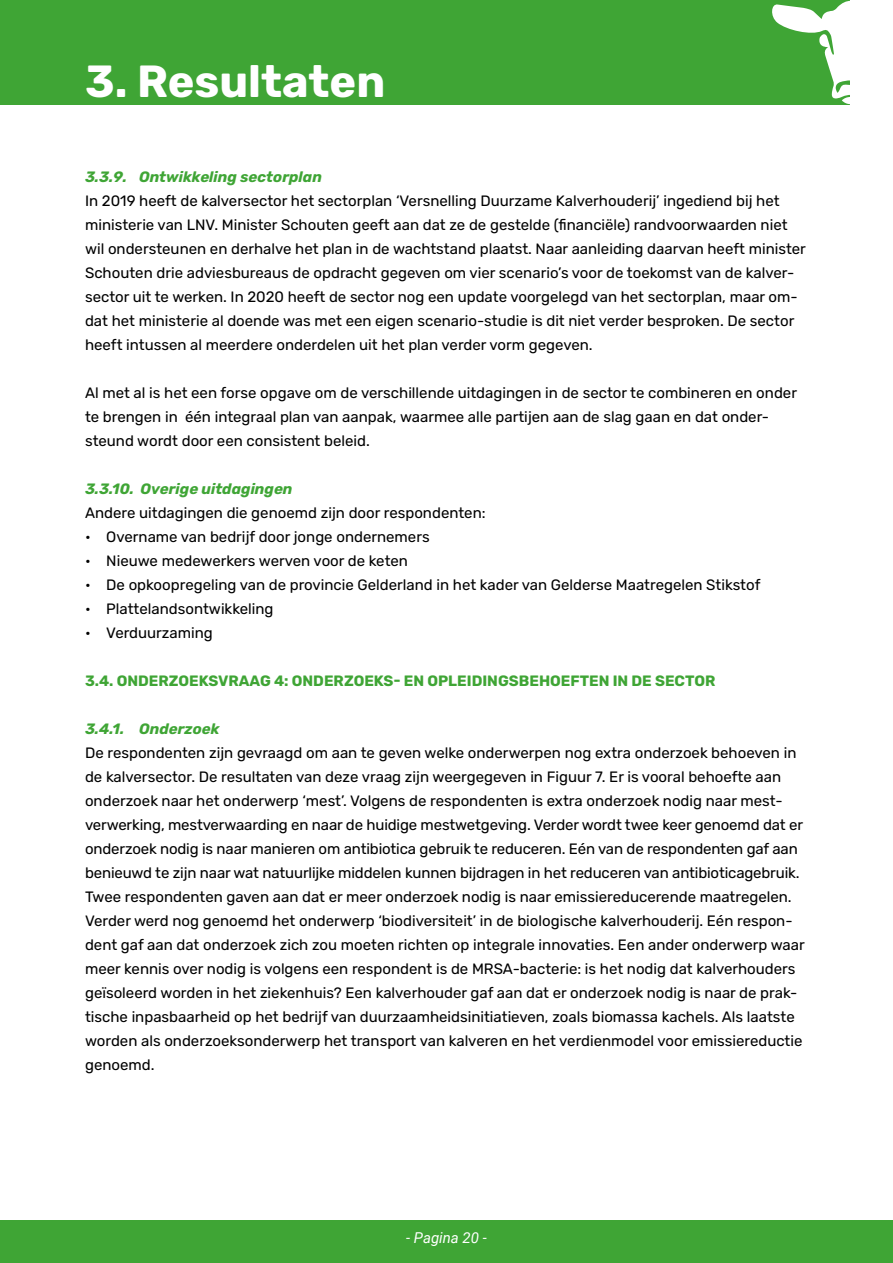
<style>
.page{position:relative;width:893px;height:1263px;background:#fff}
.page>*{position:absolute;margin:0;border:0;box-sizing:border-box;transform-origin:0 0}
.t1{font:700 45px "Rubik";color:#fff}
.t2{font:15px/24px "Rubik";color:#000}
.t3{font:italic 700 15px "Rubik";color:#3fa535}
.t4{font:700 15px "Rubik";color:#3fa535}
.t5{font:italic 15px "Roboto";color:#fff}
</style>
<div class="page">
<div style="left:0;top:1220px;width:893px;height:43px;background:#3fa535"></div>
<div style="left:0;top:0;width:893px;height:104px;background:#3fa535"></div>
<svg style="left:770px;top:0;width:80px;height:105px"></svg>
<div style="left:850px;top:0;width:43px;height:130px;background:#fff"></div>
<h1 class="t1" style="left:85px;top:56px;width:302px">3. Resultaten</h1>
<p class="t3" style="left:85px;top:169px;width:238px">3.3.9. Ontwikkeling sectorplan</p>
<p class="t2" style="left:85px;top:189px;width:722px">In 2019 heeft de kalversector het sectorplan ‘Versnelling Duurzame Kalverhouderij’ ingediend bij het ministerie van LNV. Minister Schouten geeft aan dat ze de gestelde (financiële) randvoorwaarden niet wil ondersteunen en derhalve het plan in de wachtstand plaatst. Naar aanleiding daarvan heeft minister Schouten drie adviesbureaus de opdracht gegeven om vier scenario’s voor de toekomst van de kalver&shy;sector uit te werken. In 2020 heeft de sector nog een update voorgelegd van het sectorplan, maar om&shy;dat het ministerie al doende was met een eigen scenario-studie is dit niet verder besproken. De sector heeft intussen al meerdere onderdelen uit het plan verder vorm gegeven.</p>
<p class="t2" style="left:85px;top:381px;width:713px">Al met al is het een forse opgave om de verschillende uitdagingen in de sector te combineren en onder te brengen in één integraal plan van aanpak, waarmee alle partijen aan de slag gaan en dat onder&shy;steund wordt door een consistent beleid.</p>
<p class="t3" style="left:85px;top:481px;width:209px">3.3.10. Overige uitdagingen</p>
<p class="t2" style="left:85px;top:501px;width:402px">Andere uitdagingen die genoemd zijn door respondenten:</p>
<p class="t2" style="left:85px;top:525px;width:346px">• Overname van bedrijf door jonge ondernemers</p>
<p class="t2" style="left:85px;top:549px;width:324px">• Nieuwe medewerkers werven voor de keten</p>
<p class="t2" style="left:85px;top:573px;width:677px">• De opkoopregeling van de provincie Gelderland in het kader van Gelderse Maatregelen Stikstof</p>
<p class="t2" style="left:85px;top:597px;width:190px">• Plattelandsontwikkeling</p>
<p class="t2" style="left:85px;top:621px;width:129px">• Verduurzaming</p>
<p class="t4" style="left:85px;top:672px;width:632px">3.4. ONDERZOEKSVRAAG 4: ONDERZOEKS- EN OPLEIDINGSBEHOEFTEN IN DE SECTOR</p>
<p class="t3" style="left:85px;top:721px;width:136px">3.4.1. Onderzoek</p>
<p class="t2" style="left:85px;top:741px;width:721px">De respondenten zijn gevraagd om aan te geven welke onderwerpen nog extra onderzoek behoeven in de kalversector. De resultaten van deze vraag zijn weergegeven in Figuur 7. Er is vooral behoefte aan onderzoek naar het onderwerp ‘mest’. Volgens de respondenten is extra onderzoek nodig naar mest&shy;verwerking, mestverwaarding en naar de huidige mestwetgeving. Verder wordt twee keer genoemd dat er onderzoek nodig is naar manieren om antibiotica gebruik te reduceren. Eén van de respondenten gaf aan benieuwd te zijn naar wat natuurlijke middelen kunnen bijdragen in het reduceren van antibioticagebruik.<br>Twee respondenten gaven aan dat er meer onderzoek nodig is naar emissiereducerende maatregelen.<br>Verder werd nog genoemd het onderwerp ‘biodiversiteit’ in de biologische kalverhouderij. Eén respon&shy;dent gaf aan dat onderzoek zich zou moeten richten op integrale innovaties. Een ander onderwerp waar meer kennis over nodig is volgens een respondent is de MRSA-bacterie: is het nodig dat kalverhouders geïsoleerd worden in het ziekenhuis? Een kalverhouder gaf aan dat er onderzoek nodig is naar de prak&shy;tische inpasbaarheid op het bedrijf van duurzaamheidsinitiatieven, zoals biomassa kachels. Als laatste worden als onderzoeksonderwerp het transport van kalveren en het verdienmodel voor emissiereductie genoemd.</p>
<p class="t5" style="left:406px;top:1227px;width:82px">- Pagina 20 -</p>
</div>
